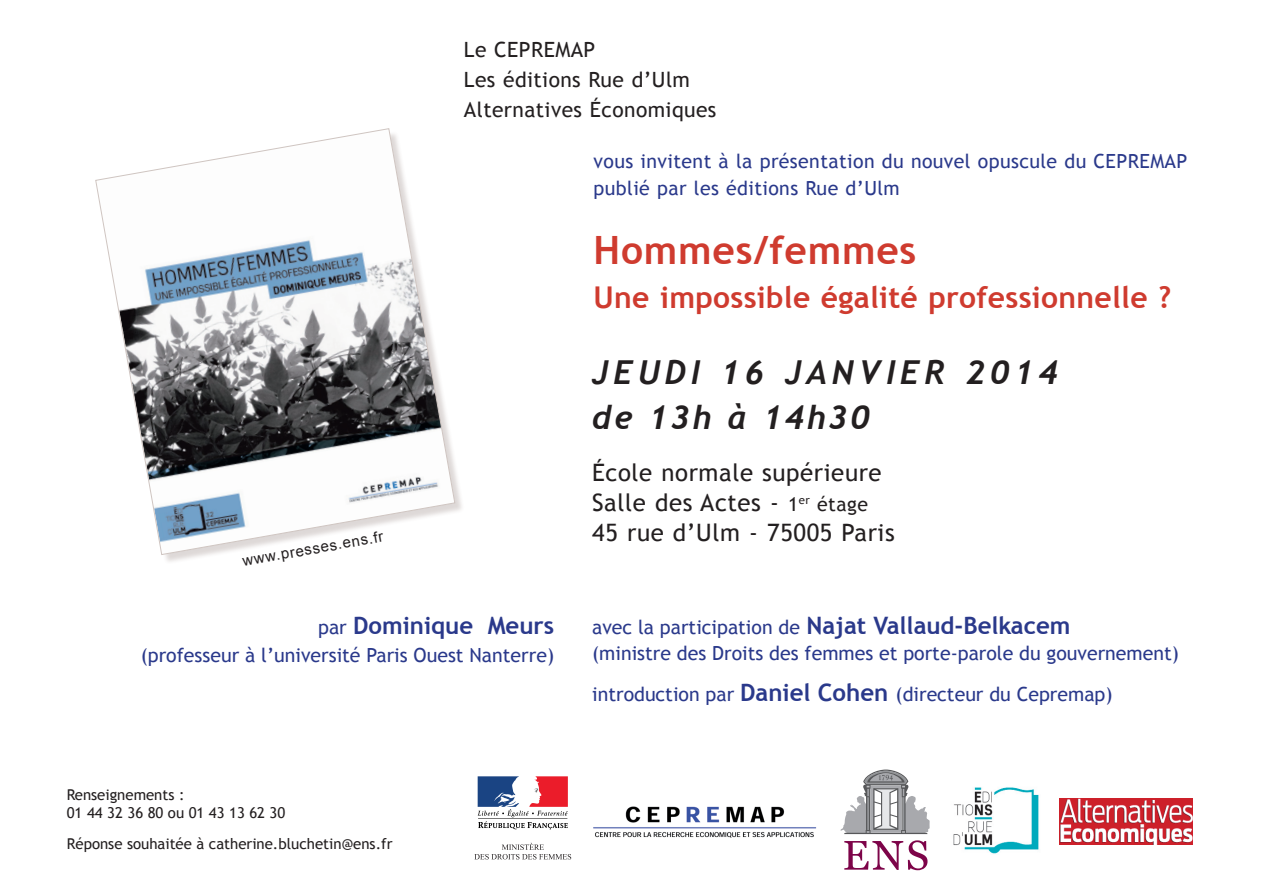
<style>
.page{position:relative;width:1263px;height:893px;background:#fff}
.page>*{position:absolute;margin:0;border:0;box-sizing:border-box;transform-origin:0 0}
.t1{font:700 39px "Trebuchet MS";letter-spacing:.02em;color:#cf3b2f}
.t2{font:italic 700 33px/45px "Trebuchet";letter-spacing:.15em;color:#231f20}
.t3{font:700 30px "Trebuchet MS";letter-spacing:.01em;color:#cf3b2f}
.t4{font:24px/30px "Trebuchet MS";letter-spacing:.025em;color:#231f20}
.t5{font:700 24px "Trebuchet MS";color:#2a398b}
.t6{font:21px/30px "Trebuchet MS";letter-spacing:.02em;color:#231f20}
.t7{font:19.5px/25.5px "Trebuchet MS";color:#2a398b}
.t8{font:19.5px/27px "Trebuchet MS";letter-spacing:.02em;color:#2a398b}
.t9{font:15px/18px "Trebuchet MS";color:#231f20}
.t10{font:15px "Arial";color:#231f20}
.s1{font-weight:400;font-size:19.5px}
.s2{font-size:19.5px}
.s3{font-weight:700;font-size:24px}
</style>
<div class="page">
<svg style="left:95px;top:128px;width:360px;height:427px"></svg>
<img style="left:953px;top:787px;width:86px;height:67px">
<svg style="left:844px;top:840px;width:83px;height:30px"></svg>
<svg style="left:840px;top:769px;width:90px;height:65px"></svg>
<img style="left:593px;top:806px;width:224px;height:32px">
<img style="left:1060px;top:799px;width:133px;height:45px">
<svg style="left:474px;top:776px;width:98px;height:84px"></svg>
<p class="t6" style="left:464px;top:35px;width:254px">Le CEPREMAP<br>Les éditions Rue d’Ulm<br>Alternatives Économiques</p>
<p class="t8" style="left:594px;top:147px;width:595px">vous invitent à la présentation du nouvel opuscule du CEPREMAP publié par les éditions Rue d’Ulm</p>
<p class="t10" style="left:241px;top:551px;width:144px;rotate:-10deg">www.presses.ens.fr</p>
<p class="t5" style="left:318px;top:611px;width:238px"><span class="s1">par</span> Dominique Meurs</p>
<p class="t7" style="left:141px;top:642px;width:415px">(professeur à l’université Paris Ouest Nanterre)</p>
<p class="t9" style="left:67px;top:786px;width:220px">Renseignements :<br>01 44 32 36 80 ou 01 43 13 62 30</p>
<p class="t9" style="left:67px;top:834px;width:327px">Réponse souhaitée à catherine.bluchetin@ens.fr</p>
<h1 class="t1" style="left:594px;top:226px;width:324px">Hommes/femmes</h1>
<h3 class="t3" style="left:594px;top:278px;width:579px">Une impossible égalité professionnelle ?</h3>
<h2 class="t2" style="left:592px;top:350px;width:468px">JEUDI 16 JANVIER 2014 de 13h à 14h30</h2>
<p class="t4" style="left:592px;top:457px;width:304px">École normale supérieure<br>Salle des Actes - <span class="s2">1</span><sup>er</sup> <span class="s2">étage<br></span>45 rue d’Ulm - 75005 Paris</p>
<p class="t7" style="left:592px;top:615px;width:588px">avec la participation de <span class="s3">Najat Vallaud-Belkacem<br></span>(ministre des Droits des femmes et porte-parole du gouvernement)</p>
<p class="t7" style="left:592px;top:682px;width:522px">introduction par <span class="s3">Daniel Cohen</span> (directeur du Cepremap)</p>
</div>
